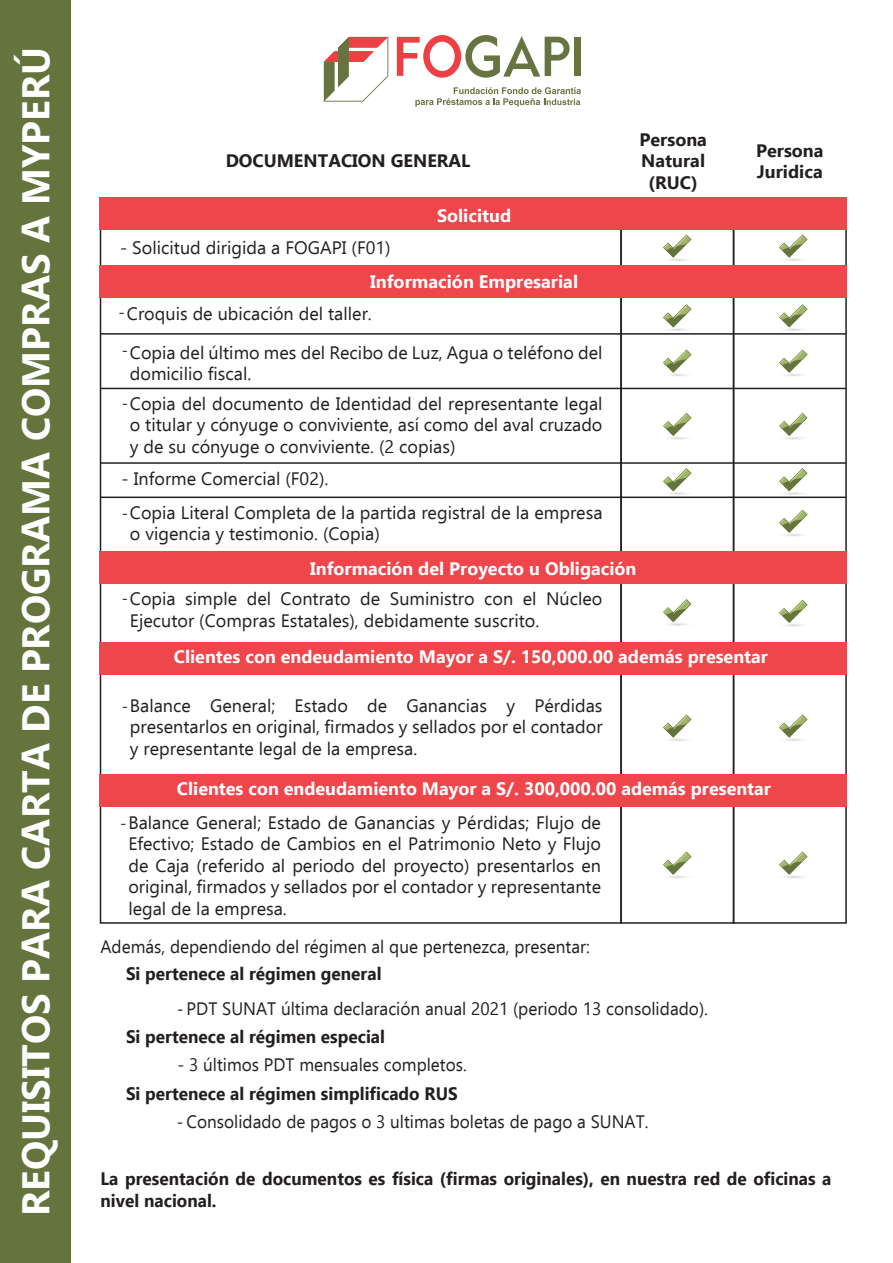
<style>
.page{position:relative;width:893px;height:1263px;background:#fff}
.page>*{position:absolute;margin:0;border:0;box-sizing:border-box;transform-origin:0 0}
.t1{font:700 38.55px "Ebrima";color:#fff}
.t2{font:18px/21.6px "Ebrima";color:#231f20;text-align:justify}
.t3{font:700 18px "Ebrima";color:#fff}
.t4{font:700 18px/21.6px "Ebrima";color:#231f20;scale:.95 1}
.t5{font:18px "Ebrima";color:#231f20;scale:.95 1}
.t6{font:18px/28.2px "Ebrima";color:#231f20;scale:.96 1}
.t7{font:700 18px/21.6px "Ebrima";color:#231f20;text-align:center}
.s1{font-size:16.5px}
.s2{font-family:"Myriad Pro"}
.s3{font-weight:700}
</style>
<div class="page">
<div style="left:0;top:0;width:70px;height:1263px;background:#65733c"></div>
<div style="left:575px;top:37px;width:6px;height:39px;background:#677341"></div>
<svg style="left:397px;top:35px;width:173px;height:43px"></svg>
<svg style="left:324px;top:37px;width:64px;height:65px"></svg>
<svg style="left:415px;top:87px;width:166px;height:20px"></svg>
<div style="left:620px;top:211px;width:114px;height:713px;border:2px solid #231f20"></div>
<div style="left:733px;top:211px;width:114px;height:713px;border:2px solid #231f20"></div>
<hr style="left:100px;top:462px;width:746px;height:2px;background:#231f20">
<hr style="left:100px;top:333px;width:746px;height:2px;background:#231f20">
<hr style="left:100px;top:496px;width:746px;height:2px;background:#231f20">
<hr style="left:100px;top:388px;width:746px;height:1px;background:#231f20">
<svg style="left:660px;top:490px;width:35px;height:6px"></svg>
<svg style="left:663px;top:468px;width:29px;height:23px"></svg>
<svg style="left:660px;top:257px;width:35px;height:5px"></svg>
<svg style="left:663px;top:234px;width:29px;height:24px"></svg>
<svg style="left:776px;top:490px;width:35px;height:6px"></svg>
<svg style="left:779px;top:468px;width:29px;height:23px"></svg>
<svg style="left:776px;top:532px;width:35px;height:5px"></svg>
<svg style="left:779px;top:510px;width:29px;height:23px"></svg>
<svg style="left:776px;top:622px;width:35px;height:5px"></svg>
<svg style="left:779px;top:600px;width:29px;height:23px"></svg>
<svg style="left:660px;top:621px;width:35px;height:5px"></svg>
<svg style="left:663px;top:599px;width:29px;height:23px"></svg>
<svg style="left:660px;top:435px;width:35px;height:5px"></svg>
<svg style="left:663px;top:413px;width:29px;height:23px"></svg>
<svg style="left:776px;top:435px;width:35px;height:5px"></svg>
<svg style="left:779px;top:413px;width:29px;height:23px"></svg>
<svg style="left:776px;top:257px;width:35px;height:5px"></svg>
<svg style="left:779px;top:234px;width:29px;height:24px"></svg>
<svg style="left:660px;top:327px;width:35px;height:5px"></svg>
<svg style="left:663px;top:304px;width:29px;height:24px"></svg>
<svg style="left:776px;top:327px;width:35px;height:5px"></svg>
<svg style="left:779px;top:304px;width:29px;height:24px"></svg>
<div style="left:99px;top:198px;width:748px;height:32px;background:#ef464c"></div>
<div style="left:100px;top:265px;width:747px;height:32px;background:#ef464c"></div>
<div style="left:100px;top:552px;width:747px;height:32px;background:#ef464c"></div>
<div style="left:100px;top:774px;width:747px;height:32px;background:#ef464c"></div>
<svg style="left:776px;top:874px;width:35px;height:5px"></svg>
<svg style="left:779px;top:851px;width:29px;height:24px"></svg>
<svg style="left:660px;top:874px;width:35px;height:5px"></svg>
<svg style="left:663px;top:851px;width:29px;height:24px"></svg>
<svg style="left:776px;top:737px;width:35px;height:5px"></svg>
<svg style="left:779px;top:714px;width:29px;height:24px"></svg>
<svg style="left:660px;top:737px;width:35px;height:5px"></svg>
<svg style="left:663px;top:714px;width:29px;height:24px"></svg>
<div style="left:100px;top:642px;width:747px;height:32px;background:#ef464c"></div>
<svg style="left:660px;top:372px;width:35px;height:5px"></svg>
<svg style="left:663px;top:349px;width:29px;height:24px"></svg>
<svg style="left:776px;top:372px;width:35px;height:5px"></svg>
<svg style="left:779px;top:349px;width:29px;height:24px"></svg>
<h1 class="t1" style="left:7px;top:1216px;width:1170px;rotate:-90deg">REQUISITOS PARA CARTA DE PROGRAMA COMPRAS A MYPERÚ</h1>
<p class="t7" style="left:226px;top:149px;width:246px">DOCUMENTACION GENERAL</p>
<p class="t2" style="left:120px;top:237px;width:272px">- Solicitud dirigida a FOGAPI (F01)</p>
<p class="t3" style="left:437px;top:202px;width:76px">Solicitud</p>
<p class="t3" style="left:370px;top:268px;width:210px">Información Empresarial</p>
<p class="t2" style="left:119px;top:302px;width:255px"><span class="s1">-</span>Croquis de ubicación del taller.</p>
<p class="t2" style="left:130px;top:341px;width:474px;text-indent:-8px"><span class="s1">-</span>Copia del último mes del Recibo de Luz, Agua o teléfono del domicilio fiscal.</p>
<p class="t2" style="left:130px;top:392px;width:474px;text-indent:-8px"><span class="s1">-</span>Copia del documento de Identidad del representante legal o titular y cónyuge o conviviente, así como del aval cruzado y de su cónyuge o conviviente. (2 copias)</p>
<p class="t2" style="left:122px;top:467px;width:208px">- Informe Comercial (F02).</p>
<p class="t2" style="left:130px;top:501px;width:474px;text-indent:-8px"><span class="s1">-</span>Copia Literal Completa de la partida registral de la empresa o vigencia y testimonio. (Copia)</p>
<p class="t7" style="left:639px;top:128px;width:69px">Persona<br>Natural (RUC)</p>
<p class="t7" style="left:756px;top:139px;width:69px;text-align:left">Persona<br>Juridica</p>
<p class="t3" style="left:310px;top:555px;width:328px">Información del Proyecto u Obligación</p>
<p class="t2" style="left:130px;top:588px;width:474px;text-indent:-8px"><span class="s1">-</span>Copia simple del Contrato de Suministro con el Núcleo<br>Ejecutor (Compras Estatales), debidamente suscrito.</p>
<p class="t3" style="left:174px;top:643px;width:596px">Clientes con endeudamiento Mayor a S/. 150,000.00 además presentar</p>
<p class="t2" style="left:130px;top:694px;width:474px;text-indent:-8px"><span class="s1">-</span>Balance General; Estado de Ganancias y Pérdidas presentarlos en original, firmados y sellados por el contador y representante legal de la empresa.</p>
<p class="t3" style="left:177px;top:775px;width:596px">Clientes con endeudamiento Mayor a S/. 300,000.00 además presentar</p>
<p class="t2" style="left:128px;top:811px;width:474px;text-indent:-8px"><span class="s1">-</span>Balance General; Estado de Ganancias y Pérdidas; Flujo de Efectivo; Estado de Cambios en el Patrimonio Neto y Flujo de Caja (referido al periodo del proyecto) presentarlos en original, firmados y sellados por el contador y representante legal de la empresa.</p>
<p class="t5" style="left:100px;top:934px;width:517px">Además, dependiendo del régimen al que pertenezca, presentar:</p>
<p class="t4" style="left:126px;top:962px;width:271px">Si pertenece al régimen general</p>
<p class="t6" style="left:126px;top:994px;width:608px;text-indent:52px"><span class="s2">-</span> PDT SUNAT última declaración anual 2021 (periodo 13 consolidado).<br><span class="s3">Si pertenece al régimen especial</span></p>
<p class="t5" style="left:178px;top:1052px;width:306px">- 3 últimos PDT mensuales completos.</p>
<p class="t4" style="left:126px;top:1082px;width:351px">Si pertenece al régimen simplificado RUS</p>
<p class="t5" style="left:178px;top:1108px;width:497px"><span class="s2">-</span> Consolidado de pagos o 3 ultimas boletas de pago a SUNAT.</p>
<p class="t4" style="left:100px;top:1167px;width:771px">La presentación de documentos es física (firmas originales), en nuestra red de oficinas a nivel nacional.</p>
</div>
